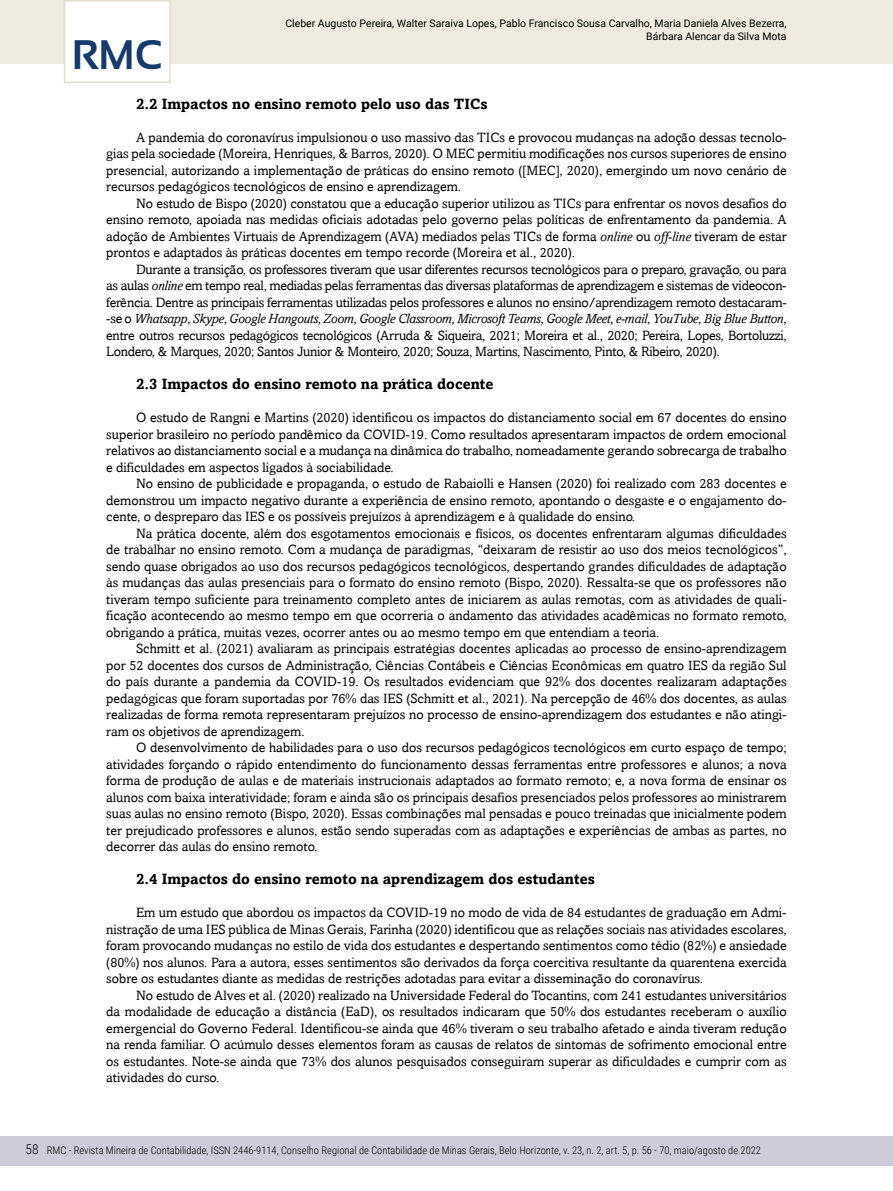
<style>
.page{position:relative;width:893px;height:1191px;background:#fff}
.page>*{position:absolute;margin:0;border:0;box-sizing:border-box;transform-origin:0 0}
.t1{font:700 41.25px "Sansation";color:#143b6b}
.t2{font:700 15px "Amasis";color:#000}
.t3{font:13.5px/16.5px "Amasis";color:#000;text-align:justify}
.t4{font:300 13.5px "Roboto Condensed";color:#000}
.t5{font:300 10.5px "Roboto Condensed";color:#000}
.t6{font:10.5px/12.6px "Roboto";color:#000;text-align:right}
.s1{font-style:italic}
</style>
<div class="page">
<div style="left:0;top:1135px;width:893px;height:30px;background:#cdcdda"></div>
<div style="left:0;top:0;width:893px;height:64px;background:#efebe1"></div>
<div style="left:64px;top:0;width:107px;height:83px;background:#fff;border:2px solid #e4dcca"></div>
<h1 class="t1" style="left:72px;top:32px;width:92px">RMC</h1>
<p class="t6" style="left:285px;top:17px;width:503px">Cleber Augusto Pereira, Walter Saraiva Lopes, Pablo Francisco Sousa Carvalho, Maria Daniela Alves Bezerra,<br>Bárbara Alencar da Silva Mota</p>
<p class="t2" style="left:136px;top:94px;width:353px">2.2 Impactos no ensino remoto pelo uso das TICs</p>
<p class="t3" style="left:106px;top:129px;width:682px;text-indent:30px">A pandemia do coronavírus impulsionou o uso massivo das TICs e provocou mudanças na adoção dessas tecnolo&shy;gias pela sociedade (Moreira, Henriques, &amp; Barros, 2020). O MEC permitiu modificações nos cursos superiores de ensino presencial, autorizando a implementação de práticas do ensino remoto ([MEC], 2020), emergindo um novo cenário de recursos pedagógicos tecnológicos de ensino e aprendizagem.</p>
<p class="t3" style="left:106px;top:195px;width:682px;text-indent:30px">No estudo de Bispo (2020) constatou que a educação superior utilizou as TICs para enfrentar os novos desafios do ensino remoto, apoiada nas medidas oficiais adotadas pelo governo pelas políticas de enfrentamento da pandemia. A adoção de Ambientes Virtuais de Aprendizagem (AVA) mediados pelas TICs de forma <span class="s1">online</span> ou <span class="s1">off-line</span> tiveram de estar prontos e adaptados às práticas docentes em tempo recorde (Moreira et al., 2020).</p>
<p class="t3" style="left:106px;top:261px;width:682px;text-indent:30px">Durante a transição, os professores tiveram que usar diferentes recursos tecnológicos para o preparo, gravação, ou para as aulas <span class="s1">online</span> em tempo real, mediadas pelas ferramentas das diversas plataformas de aprendizagem e sistemas de videocon&shy;ferência. Dentre as principais ferramentas utilizadas pelos professores e alunos no ensino/aprendizagem remoto destacaram--se o <span class="s1">Whatsapp</span>, <span class="s1">Skype</span>, <span class="s1">Google Hangouts</span>, <span class="s1">Zoom</span>, <span class="s1">Google Classroom</span>, <span class="s1">Microsoft Teams</span>, <span class="s1">Google Meet</span>, <span class="s1">e-mail</span>, <span class="s1">YouTube</span>, <span class="s1">Big Blue Button</span>, entre outros recursos pedagógicos tecnológicos (Arruda &amp; Siqueira, 2021; Moreira et al., 2020; Pereira, Lopes, Bortoluzzi, Londero, &amp; Marques, 2020; Santos Junior &amp; Monteiro, 2020; Souza, Martins, Nascimento, Pinto, &amp; Ribeiro, 2020).</p>
<p class="t2" style="left:136px;top:375px;width:359px">2.3 Impactos do ensino remoto na prática docente</p>
<p class="t3" style="left:106px;top:409px;width:682px;text-indent:30px">O estudo de Rangni e Martins (2020) identificou os impactos do distanciamento social em 67 docentes do ensino superior brasileiro no período pandêmico da COVID-19. Como resultados apresentaram impactos de ordem emocional relativos ao distanciamento social e a mudança na dinâmica do trabalho, nomeadamente gerando sobrecarga de trabalho e dificuldades em aspectos ligados à sociabilidade.</p>
<p class="t3" style="left:106px;top:475px;width:682px;text-indent:30px">No ensino de publicidade e propaganda, o estudo de Rabaiolli e Hansen (2020) foi realizado com 283 docentes e demonstrou um impacto negativo durante a experiência de ensino remoto, apontando o desgaste e o engajamento do&shy;cente, o despreparo das IES e os possíveis prejuízos à aprendizagem e à qualidade do ensino.</p>
<p class="t3" style="left:106px;top:525px;width:682px;text-indent:30px">Na prática docente, além dos esgotamentos emocionais e físicos, os docentes enfrentaram algumas dificuldades de trabalhar no ensino remoto. Com a mudança de paradigmas, “deixaram de resistir ao uso dos meios tecnológicos”, sendo quase obrigados ao uso dos recursos pedagógicos tecnológicos, despertando grandes dificuldades de adaptação às mudanças das aulas presenciais para o formato do ensino remoto (Bispo, 2020). Ressalta-se que os professores não tiveram tempo suficiente para treinamento completo antes de iniciarem as aulas remotas, com as atividades de quali&shy;ficação acontecendo ao mesmo tempo em que ocorreria o andamento das atividades acadêmicas no formato remoto, obrigando a prática, muitas vezes, ocorrer antes ou ao mesmo tempo em que entendiam a teoria.</p>
<p class="t3" style="left:106px;top:640px;width:682px;text-indent:30px">Schmitt et al. (2021) avaliaram as principais estratégias docentes aplicadas ao processo de ensino-aprendizagem por 52 docentes dos cursos de Administração, Ciências Contábeis e Ciências Econômicas em quatro IES da região Sul do país durante a pandemia da COVID-19. Os resultados evidenciam que 92% dos docentes realizaram adaptações pedagógicas que foram suportadas por 76% das IES (Schmitt et al., 2021). Na percepção de 46% dos docentes, as aulas realizadas de forma remota representaram prejuízos no processo de ensino-aprendizagem dos estudantes e não atingi&shy;ram os objetivos de aprendizagem.</p>
<p class="t3" style="left:106px;top:739px;width:682px;text-indent:30px">O desenvolvimento de habilidades para o uso dos recursos pedagógicos tecnológicos em curto espaço de tempo; atividades forçando o rápido entendimento do funcionamento dessas ferramentas entre professores e alunos; a nova forma de produção de aulas e de materiais instrucionais adaptados ao formato remoto; e, a nova forma de ensinar os alunos com baixa interatividade; foram e ainda são os principais desafios presenciados pelos professores ao ministrarem suas aulas no ensino remoto (Bispo, 2020). Essas combinações mal pensadas e pouco treinadas que inicialmente podem ter prejudicado professores e alunos, estão sendo superadas com as adaptações e experiências de ambas as partes, no decorrer das aulas do ensino remoto.</p>
<p class="t2" style="left:136px;top:870px;width:460px">2.4 Impactos do ensino remoto na aprendizagem dos estudantes</p>
<p class="t3" style="left:106px;top:904px;width:682px;text-indent:30px">Em um estudo que abordou os impactos da COVID-19 no modo de vida de 84 estudantes de graduação em Admi&shy;nistração de uma IES pública de Minas Gerais, Farinha (2020) identificou que as relações sociais nas atividades escolares, foram provocando mudanças no estilo de vida dos estudantes e despertando sentimentos como tédio (82%) e ansiedade (80%) nos alunos. Para a autora, esses sentimentos são derivados da força coercitiva resultante da quarentena exercida sobre os estudantes diante as medidas de restrições adotadas para evitar a disseminação do coronavírus.</p>
<p class="t3" style="left:106px;top:987px;width:682px;text-indent:30px">No estudo de Alves et al. (2020) realizado na Universidade Federal do Tocantins, com 241 estudantes universitários da modalidade de educação a distância (EaD), os resultados indicaram que 50% dos estudantes receberam o auxílio emergencial do Governo Federal. Identificou-se ainda que 46% tiveram o seu trabalho afetado e ainda tiveram redução na renda familiar. O acúmulo desses elementos foram as causas de relatos de sintomas de sofrimento emocional entre os estudantes. Note-se ainda que 73% dos alunos pesquisados conseguiram superar as dificuldades e cumprir com as atividades do curso.</p>
<p class="t4" style="left:26px;top:1140px;width:15px">58</p>
<p class="t5" style="left:47px;top:1143px;width:716px">RMC - Revista Mineira de Contabilidade, ISSN 2446-9114, Conselho Regional de Contabilidade de Minas Gerais, Belo Horizonte, v. 23, n. 2, art. 5, p. 56 - 70, maio/agosto de 2022</p>
</div>
